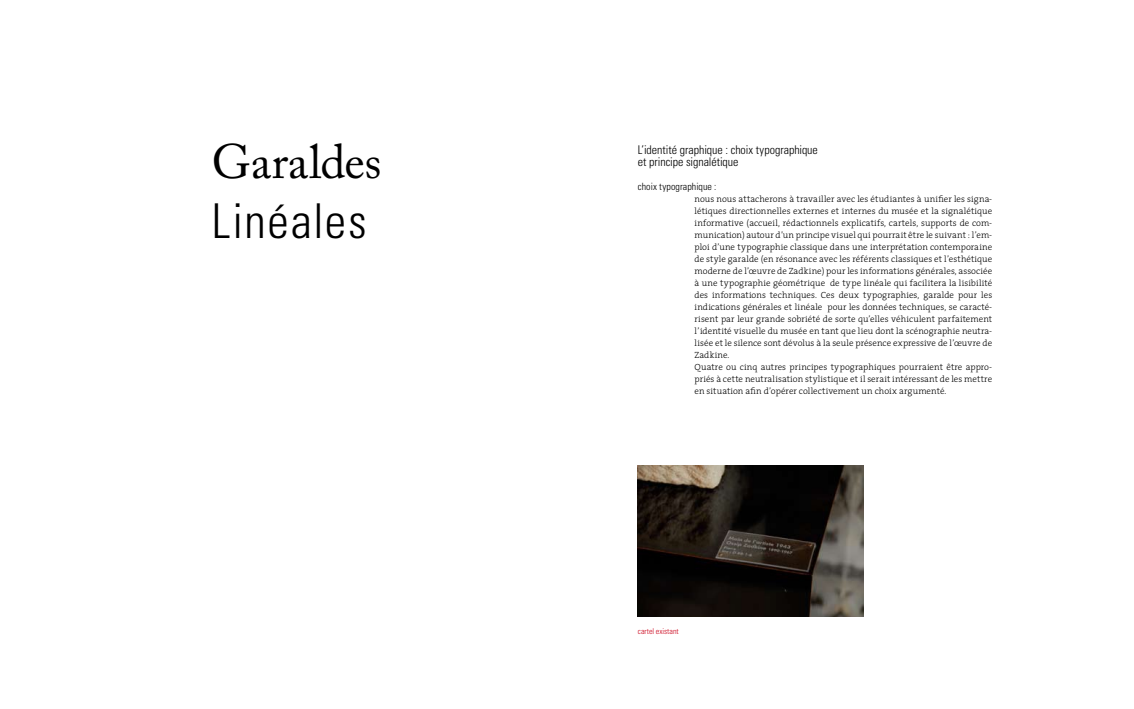
<style>
.page{position:relative;width:1134px;height:709px;background:#fff}
.page>*{position:absolute;margin:0;border:0;box-sizing:border-box;transform-origin:0 0}
.t1{font:48px "Adobe Caslon Pro";letter-spacing:-.01em;color:#000}
.t2{font:300 condensed 48px "Univers";letter-spacing:.035em;color:#000}
.t3{font:300 condensed 12px/12px "Univers";letter-spacing:-.005em;color:#000}
.t4{font:300 condensed 10px "Univers";letter-spacing:.005em;color:#000}
.t5{font:300 9px/12px "The Serif";letter-spacing:.005em;color:#000}
.t6{font:300 condensed 8px "Univers";color:#cc071e}
</style>
<div class="page">
<img style="left:638px;top:466px;width:225px;height:151px">
<h1 class="t1" style="left:212px;top:133px;width:171px">Garaldes</h1>
<h1 class="t2" style="left:212px;top:192px;width:156px">Linéales</h1>
<h2 class="t3" style="left:638px;top:144px;width:182px">L’identité graphique : choix typographique et principe signalétique</h2>
<p class="t4" style="left:638px;top:180px;width:80px">choix typographique :</p>
<p class="t5" style="left:694px;top:192px;width:299px">nous nous attacherons à travailler avec les étudiantes à unifier les signa&shy;létiques directionnelles externes et internes du musée et la signalétique informative (accueil, rédactionnels explicatifs, cartels, supports de com&shy;munication) autour d’un principe visuel qui pourrait être le suivant : l’em&shy;ploi d’une typographie classique dans une interprétation contemporaine de style garalde (en résonance avec les référents classiques et l’esthétique moderne de l’œuvre de Zadkine) pour les informations générales, associée à une typographie géométrique de type linéale qui facilitera la lisibilité des informations techniques. Ces deux typographies, garalde pour les indications générales et linéale pour les données techniques, se caracté&shy;risent par leur grande sobriété de sorte qu’elles véhiculent parfaitement l’identité visuelle du musée en tant que lieu dont la scénographie neutra&shy;lisée et le silence sont dévolus à la seule présence expressive de l’œuvre de Zadkine.<br>Quatre ou cinq autres principes typographiques pourraient être appro&shy;priés à cette neutralisation stylistique et il serait intéressant de les mettre en situation afin d’opérer collectivement un choix argumenté.</p>
<p class="t6" style="left:638px;top:626px;width:43px">cartel existant</p>
</div>
